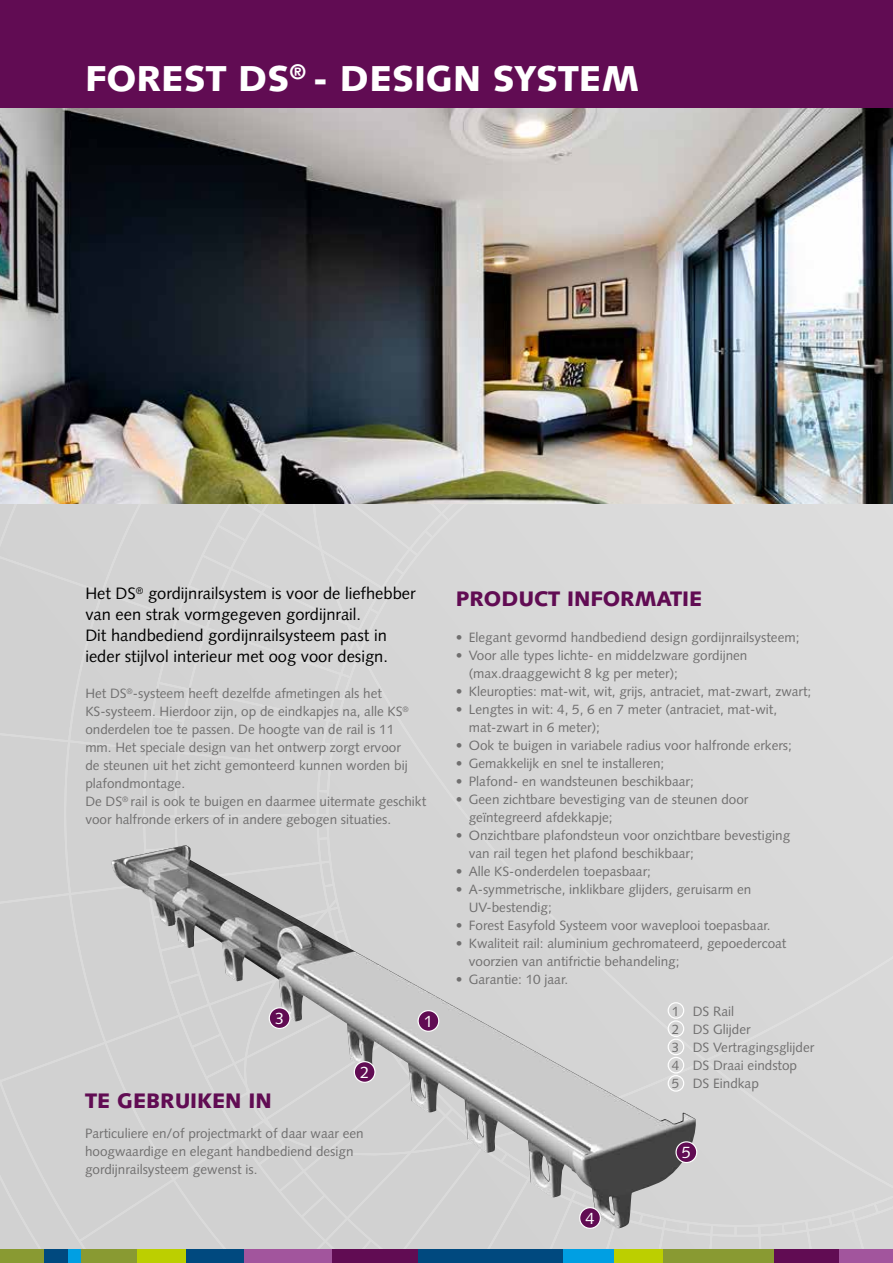
<style>
.page{position:relative;width:893px;height:1263px;background:#fff}
.page>*{position:absolute;margin:0;border:0;box-sizing:border-box;transform-origin:0 0}
.t1{font:900 36px "Syntax";color:#fff}
.t2{font:900 21px "Syntax";color:#610c53}
.t3{font:16.5px/21px "Syntax";color:#000}
.t4{font:16.35px "Syntax";color:#fff}
.t5{font:13.5px/18px "Syntax";color:#706f6f}
</style>
<div class="page">
<div style="left:0;top:504px;width:893px;height:746px;background:#d6d6d6"></div>
<div style="left:0;top:0;width:893px;height:108px;background:#610c53"></div>
<div style="left:243px;top:1250px;width:90px;height:13px;background:#a2559d"></div>
<div style="left:836px;top:1250px;width:57px;height:13px;background:#a2559d"></div>
<div style="left:0;top:1250px;width:44px;height:13px;background:#899a32"></div>
<div style="left:68px;top:1250px;width:13px;height:13px;background:#009fe3"></div>
<div style="left:562px;top:1250px;width:52px;height:13px;background:#009fe3"></div>
<div style="left:186px;top:1250px;width:58px;height:13px;background:#00497f"></div>
<div style="left:418px;top:1250px;width:144px;height:13px;background:#00497f"></div>
<div style="left:44px;top:1250px;width:24px;height:13px;background:#00497f"></div>
<div style="left:333px;top:1250px;width:85px;height:13px;background:#610c53"></div>
<div style="left:773px;top:1250px;width:66px;height:13px;background:#610c53"></div>
<div style="left:81px;top:1250px;width:56px;height:13px;background:#899a32"></div>
<div style="left:662px;top:1250px;width:112px;height:13px;background:#899a32"></div>
<div style="left:137px;top:1250px;width:49px;height:13px;background:#bccf00"></div>
<div style="left:614px;top:1250px;width:48px;height:13px;background:#bccf00"></div>
<img style="left:0;top:108px;width:893px;height:396px">
<img style="left:111px;top:846px;width:586px;height:383px">
<div style="left:269px;top:1008px;width:21px;height:20px;background:#610c53;border-radius:50%"></div>
<div style="left:269px;top:1007px;width:22px;height:22px;border:1px solid #fff;border-radius:50%"></div>
<div style="left:676px;top:1142px;width:21px;height:20px;background:#610c53;border-radius:50%"></div>
<div style="left:675px;top:1141px;width:22px;height:22px;border:1px solid #fff;border-radius:50%"></div>
<div style="left:580px;top:1208px;width:20px;height:20px;background:#610c53;border-radius:50%"></div>
<div style="left:579px;top:1207px;width:22px;height:22px;border:1px solid #fff;border-radius:50%"></div>
<div style="left:418px;top:1011px;width:21px;height:20px;background:#610c53;border-radius:50%"></div>
<div style="left:417px;top:1010px;width:22px;height:22px;border:1px solid #fff;border-radius:50%"></div>
<div style="left:354px;top:1062px;width:21px;height:20px;background:#610c53;border-radius:50%"></div>
<div style="left:354px;top:1061px;width:22px;height:22px;border:1px solid #fff;border-radius:50%"></div>
<h1 class="t1" style="left:85px;top:57px;width:555px">FOREST DS<sup>®</sup> - DESIGN SYSTEM</h1>
<p class="t3" style="left:85px;top:583px;width:332px">Het DS<sup>®</sup> gordijnrailsystem is voor de liefhebber van een strak vormgegeven gordijnrail.<br>Dit handbediend gordijnrailsysteem past in ieder stijlvol interieur met oog voor design.</p>
<p class="t5" style="left:85px;top:684px;width:342px">Het DS<sup>®</sup>-systeem heeft dezelfde afmetingen als het KS-systeem. Hierdoor zijn, op de eindkapjes na, alle KS<sup>® </sup>onderdelen toe te passen. De hoogte van de rail is 11<br>mm. Het speciale design van het ontwerp zorgt ervoor<br>de steunen uit het zicht gemonteerd kunnen worden bij plafondmontage.<br>De DS<sup>®</sup> rail is ook te buigen en daarmee uitermate geschikt voor halfronde erkers of in andere gebogen situaties.</p>
<p class="t4" style="left:275px;top:1009px;width:11px">3</p>
<p class="t4" style="left:360px;top:1063px;width:11px">2</p>
<h2 class="t2" style="left:85px;top:1088px;width:188px">TE GEBRUIKEN IN</h2>
<p class="t5" style="left:85px;top:1124px;width:280px">Particuliere en/of projectmarkt of daar waar een hoogwaardige en elegant handbediend design gordijnrailsysteem gewenst is.</p>
<p class="t4" style="left:424px;top:1012px;width:11px">1</p>
<h2 class="t2" style="left:456px;top:586px;width:248px">PRODUCT INFORMATIE</h2>
<p class="t5" style="left:456px;top:628px;width:345px">• Elegant gevormd handbediend design gordijnrailsysteem;</p>
<p class="t5" style="left:469px;top:646px;width:280px;text-indent:-13px">• Voor alle types lichte- en middelzware gordijnen (max.draaggewicht 8 kg per meter);</p>
<p class="t5" style="left:456px;top:682px;width:357px">• Kleuropties: mat-wit, wit, grijs, antraciet, mat-zwart, zwart;</p>
<p class="t5" style="left:469px;top:700px;width:310px;text-indent:-13px">• Lengtes in wit: 4, 5, 6 en 7 meter (antraciet, mat-wit, mat-zwart in 6 meter);</p>
<p class="t5" style="left:456px;top:736px;width:337px">• Ook te buigen in variabele radius voor halfronde erkers;</p>
<p class="t5" style="left:456px;top:754px;width:210px">• Gemakkelijk en snel te installeren;</p>
<p class="t5" style="left:456px;top:772px;width:239px">• Plafond- en wandsteunen beschikbaar;</p>
<p class="t5" style="left:469px;top:790px;width:281px;text-indent:-13px">• Geen zichtbare bevestiging van de steunen door geïntegreerd afdekkapje;</p>
<p class="t5" style="left:469px;top:826px;width:323px;text-indent:-13px">• Onzichtbare plafondsteun voor onzichtbare bevestiging van rail tegen het plafond beschikbaar;</p>
<p class="t5" style="left:456px;top:862px;width:196px">• Alle KS-onderdelen toepasbaar;</p>
<p class="t5" style="left:469px;top:880px;width:284px;text-indent:-13px">• A-symmetrische, inklikbare glijders, geruisarm en<br>UV-bestendig;</p>
<p class="t5" style="left:456px;top:916px;width:316px">• Forest Easyfold Systeem voor waveplooi toepasbaar.</p>
<p class="t5" style="left:469px;top:934px;width:319px;text-indent:-13px">• Kwaliteit rail: aluminium gechromateerd, gepoedercoat voorzien van antifrictie behandeling;</p>
<p class="t5" style="left:456px;top:970px;width:114px">• Garantie: 10 jaar.</p>
<p class="t5" style="left:672px;top:1002px;width:144px">1 DS Rail<br>2 DS Glijder<br>3 DS Vertragingsglijder<br>4 DS Draai eindstop<br>5 DS Eindkap</p>
<p class="t4" style="left:585px;top:1209px;width:11px">4</p>
<p class="t4" style="left:682px;top:1143px;width:11px">5</p>
</div>
